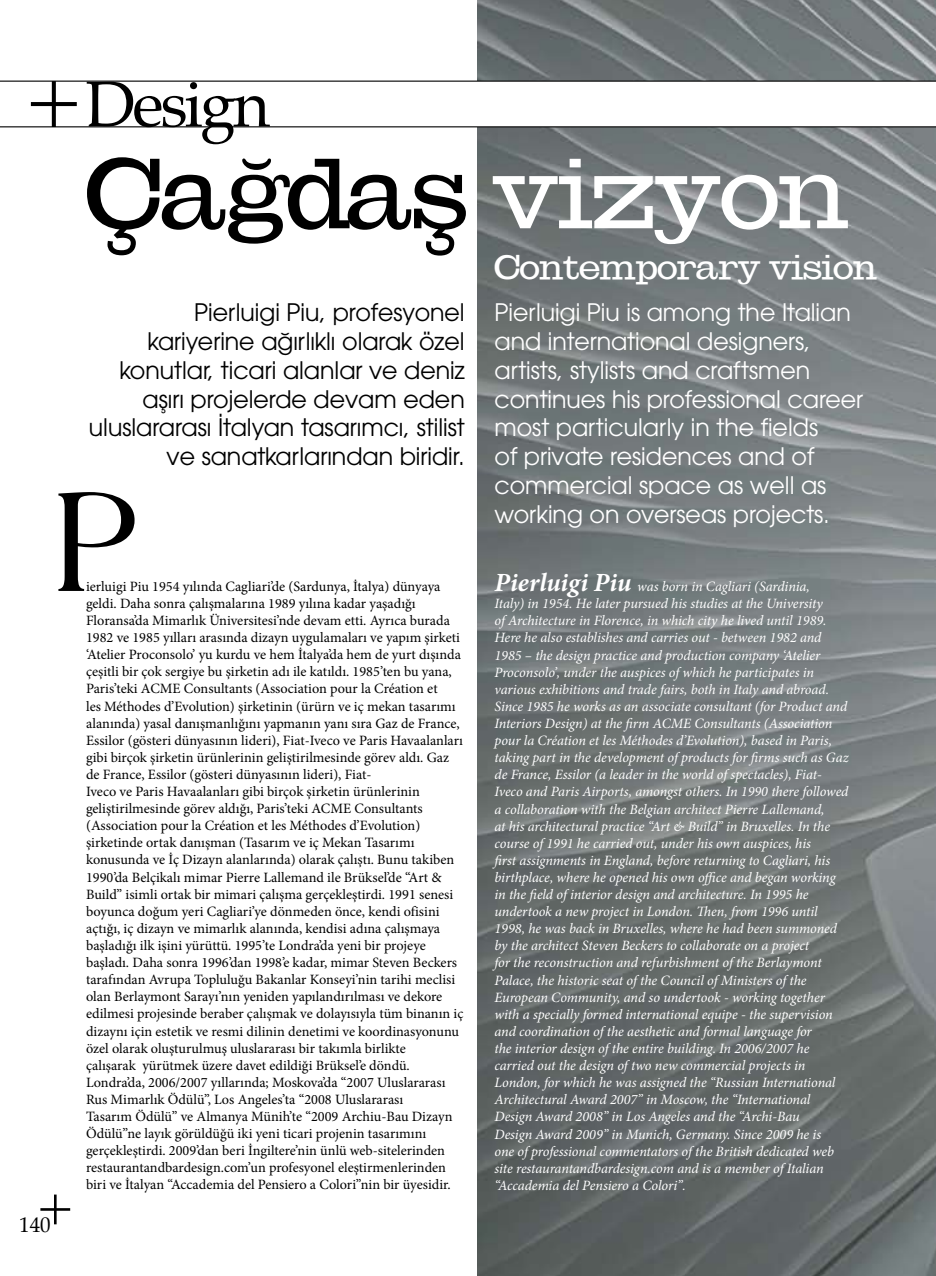
<style>
.page{position:relative;width:936px;height:1276px;background:#fff}
.page>*{position:absolute;margin:0;border:0;box-sizing:border-box;transform-origin:0 0}
.t1{font:138px "Salernomi J";color:#000}
.t2{font:500 92.55px "OL Egiziano";color:#000}
.t3{font:64.5px "Palatino";letter-spacing:-.05em;color:#000}
.t4{font:500 31.5px "OL Egiziano";color:#fff}
.t5{font:24px/28.8px "Av Garde Lindex Two";color:#fff}
.t6{font:24px/28.8px "Av Garde Lindex Two";color:#000;text-align:right}
.t7{font:21px "Palatino";color:#000}
.t8{font:14.25px/17.1px "Minion Pro";color:#000}
.t9{font:italic 14.25px/17.1px "Minion Pro";letter-spacing:-.01em;color:#fff}
.s1{color:#fff}
.s2{font-weight:700;font-size:26.25px}
</style>
<div class="page">
<svg style="left:40px;top:1194px;width:30px;height:30px"></svg>
<img style="left:477px;top:0;width:458px;height:1276px">
<svg style="left:0;top:81px;width:935px;height:46px"></svg>
<h3 class="t3" style="left:86px;top:51px;width:186px">Design</h3>
<h2 class="t2" style="left:86px;top:134px;width:764px">Çağdaş <span class="s1">vizyon</span></h2>
<h3 class="t4" style="left:494px;top:247px;width:384px">Contemporary vision</h3>
<p class="t5" style="left:494px;top:298px;width:370px">Pierluigi Piu is among the Italian and international designers, artists, stylists and craftsmen continues his professional career most particularly in the fields<br>of private residences and of commercial space as well as working on overseas projects.</p>
<h3 class="t6" style="left:89px;top:298px;width:377px">Pierluigi Piu, profesyonel kariyerine ağırlıklı olarak özel konutlar, ticari alanlar ve deniz aşırı projelerde devam eden uluslararası İtalyan tasarımcı, stilist ve sanatkarlarından biridir.</h3>
<h1 class="t1" style="left:53px;top:459px;width:84px">P</h1>
<p class="t8" style="left:86px;top:578px;width:379px">ierluigi Piu 1954 yılında Cagliari’de (Sardunya, İtalya) dünyaya geldi. Daha sonra çalışmalarına 1989 yılına kadar yaşadığı Floransa’da Mimarlık Üniversitesi’nde devam etti. Ayrıca burada 1982 ve 1985 yılları arasında dizayn uygulamaları ve yapım şirketi ‘Atelier Proconsolo’ yu kurdu ve hem İtalya’da hem de yurt dışında çeşitli bir çok sergiye bu şirketin adı ile katıldı. 1985’ten bu yana, Paris’teki ACME Consultants (Association pour la Création et<br>les Méthodes d’Evolution) şirketinin (ürürn ve iç mekan tasarımı alanında) yasal danışmanlığını yapmanın yanı sıra Gaz de France, Essilor (gösteri dünyasının lideri), Fiat-Iveco ve Paris Havaalanları gibi birçok şirketin ürünlerinin geliştirilmesinde görev aldı. Gaz de France, Essilor (gösteri dünyasının lideri), Fiat-<br>Iveco ve Paris Havaalanları gibi birçok şirketin ürünlerinin geliştirilmesinde görev aldığı, Paris’teki ACME Consultants (Association pour la Création et les Méthodes d’Evolution) şirketinde ortak danışman (Tasarım ve iç Mekan Tasarımı konusunda ve İç Dizayn alanlarında) olarak çalıştı. Bunu takiben 1990’da Belçikalı mimar Pierre Lallemand ile Brüksel’de “Art &amp; Build” isimli ortak bir mimari çalışma gerçekleştirdi. 1991 senesi boyunca doğum yeri Cagliari’ye dönmeden önce, kendi ofisini açtığı, iç dizayn ve mimarlık alanında, kendisi adına çalışmaya başladığı ilk işini yürüttü. 1995’te Londra’da yeni bir projeye başladı. Daha sonra 1996’dan 1998’e kadar, mimar Steven Beckers tarafından Avrupa Topluluğu Bakanlar Konseyi’nin tarihi meclisi olan Berlaymont Sarayı’nın yeniden yapılandırılması ve dekore edilmesi projesinde beraber çalışmak ve dolayısıyla tüm binanın iç dizaynı için estetik ve resmi dilinin denetimi ve koordinasyonunu özel olarak oluşturulmuş uluslararası bir takımla birlikte<br>çalışarak yürütmek üzere davet edildiği Brüksel’e döndü.<br>Londra’da, 2006/2007 yıllarında; Moskova’da “2007 Uluslararası Rus Mimarlık Ödülü”, Los Angeles’ta “2008 Uluslararası<br>Tasarım Ödülü” ve Almanya Münih’te “2009 Archiu-Bau Dizayn Ödülü”ne layık görüldüğü iki yeni ticari projenin tasarımını gerçekleştirdi. 2009’dan beri İngiltere’nin ünlü web-sitelerinden restaurantandbardesign.com’un profesyonel eleştirmenlerinden biri ve İtalyan “Accademia del Pensiero a Colori”nin bir üyesidir.</p>
<p class="t9" style="left:494px;top:578px;width:355px"><span class="s2">Pierluigi Piu</span> was born in Cagliari (Sardinia,<br>Italy) in 1954. He later pursued his studies at the University<br>of Architecture in Florence, in which city he lived until 1989.<br>Here he also establishes and carries out - between 1982 and 1985 – the design practice and production company ‘Atelier Proconsolo’, under the auspices of which he participates in various exhibitions and trade fairs, both in Italy and abroad.<br>Since 1985 he works as an associate consultant (for Product and Interiors Design) at the firm ACME Consultants (Association pour la Création et les Méthodes d’Evolution), based in Paris, taking part in the development of products for firms such as Gaz de France, Essilor (a leader in the world of spectacles), Fiat-Iveco and Paris Airports, amongst others. In 1990 there followed a collaboration with the Belgian architect Pierre Lallemand,<br>at his architectural practice “Art &amp; Build” in Bruxelles. In the course of 1991 he carried out, under his own auspices, his<br>first assignments in England, before returning to Cagliari, his birthplace, where he opened his own office and began working in the field of interior design and architecture. In 1995 he undertook a new project in London. Then, from 1996 until 1998, he was back in Bruxelles, where he had been summoned by the architect Steven Beckers to collaborate on a project<br>for the reconstruction and refurbishment of the Berlaymont Palace, the historic seat of the Council of Ministers of the European Community, and so undertook - working together with a specially formed international equipe - the supervision and coordination of the aesthetic and formal language for<br>the interior design of the entire building. In 2006/2007 he carried out the design of two new commercial projects in London, for which he was assigned the “Russian International Architectural Award 2007” in Moscow, the “International Design Award 2008” in Los Angeles and the “Archi-Bau<br>Design Award 2009” in Munich, Germany. Since 2009 he is<br>one of professional commentators of the British dedicated web site restaurantandbardesign.com and is a member of Italian “Accademia del Pensiero a Colori”.</p>
<h3 class="t7" style="left:19px;top:1207px;width:33px">140</h3>
</div>
